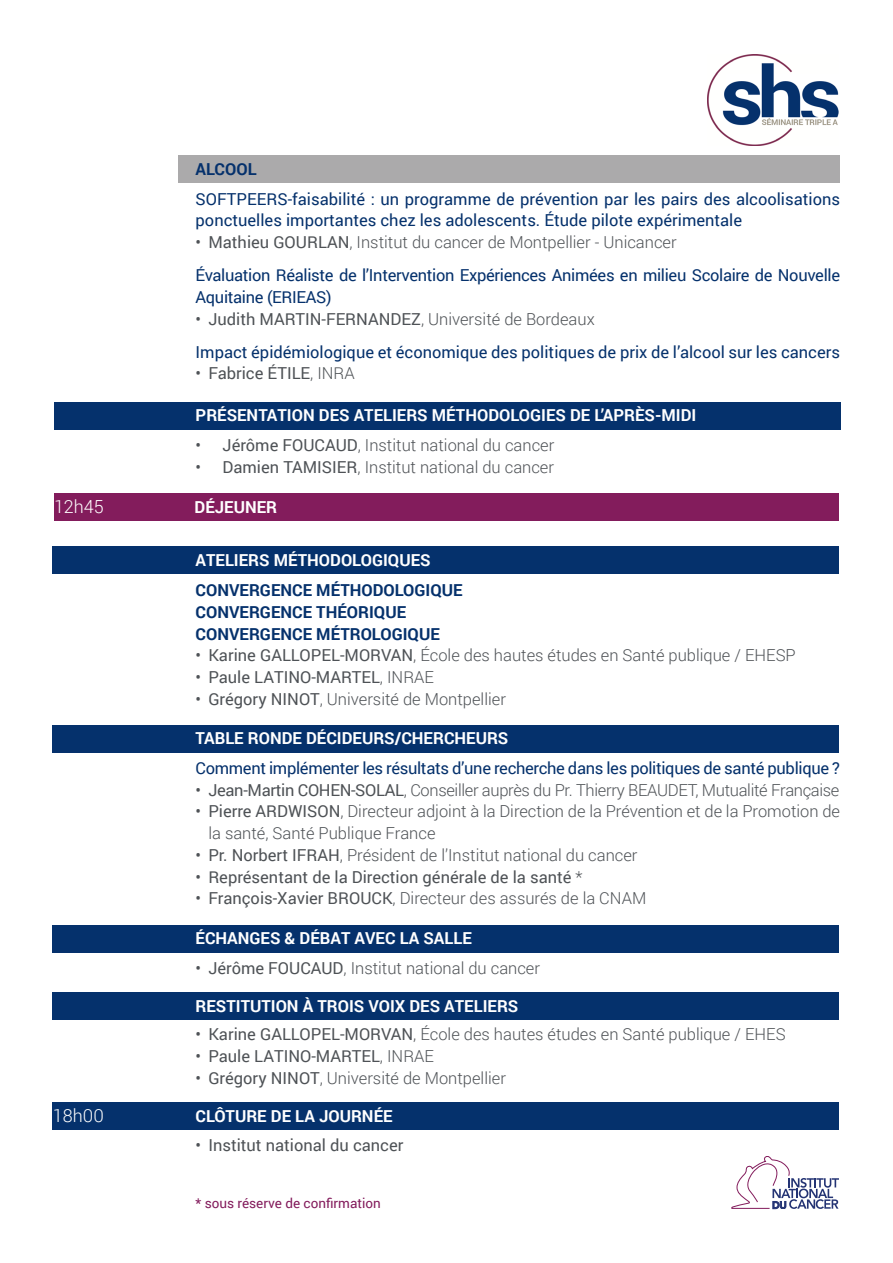
<style>
.page{position:relative;width:893px;height:1263px;background:#fff}
.page>*{position:absolute;margin:0;border:0;box-sizing:border-box;transform-origin:0 0}
.t1{font:300 18px "Roboto";color:#fff}
.t2{font:300 16.5px/21.8px "Roboto";color:#4e5256}
.t3{font:16.5px/21.8px "Roboto";color:#05316c}
.t4{font:700 16.5px "Roboto";color:#fff}
.t5{font:16.5px "Roboto";color:#4e5256}
.t6{font:16.5px/21.8px "Roboto";letter-spacing:-.02em;color:#05316c}
.t7{font:300 16.5px "Roboto";letter-spacing:-.02em;color:#4e5256}
.t8{font:700 16.5px "Roboto";color:#05316c}
.t9{font:13.5px "Roboto";color:#831c5c}
.s1{font-weight:400}
.s2{font-weight:300}
</style>
<div class="page">
<div style="left:179px;top:155px;width:661px;height:28px;background:#abaaab"></div>
<div style="left:54px;top:402px;width:786px;height:27px;background:#05316c"></div>
<div style="left:53px;top:1102px;width:786px;height:28px;background:#05316c"></div>
<div style="left:53px;top:992px;width:786px;height:27px;background:#05316c"></div>
<img style="left:708px;top:54px;width:131px;height:92px">
<div style="left:54px;top:493px;width:785px;height:28px;background:#831c5c"></div>
<div style="left:53px;top:546px;width:786px;height:28px;background:#05316c"></div>
<div style="left:53px;top:725px;width:786px;height:28px;background:#05316c"></div>
<div style="left:53px;top:925px;width:786px;height:27px;background:#05316c"></div>
<svg style="left:731px;top:1156px;width:108px;height:53px"></svg>
<p class="t8" style="left:196px;top:157px;width:63px">ALCOOL</p>
<p class="t3" style="left:196px;top:187px;width:646px">SOFTPEERS-faisabilité : un programme de prévention par les pairs des alcoolisations ponctuelles importantes chez les adolescents. Étude pilote expérimentale</p>
<p class="t2" style="left:196px;top:231px;width:483px"><span class="s1">• Mathieu GOURLAN</span>, Institut du cancer de Montpellier - Unicancer</p>
<p class="t6" style="left:196px;top:264px;width:646px">Évaluation Réaliste de l’Intervention Expériences Animées en milieu Scolaire de Nouvelle<br>Aquitaine (ERIEAS)</p>
<p class="t5" style="left:196px;top:307px;width:401px">• Judith MARTIN-FERNANDEZ<span class="s2">, Université de Bordeaux</span></p>
<p class="t3" style="left:196px;top:340px;width:646px">Impact épidémiologique et économique des politiques de prix de l’alcool sur les cancers</p>
<p class="t5" style="left:196px;top:362px;width:161px">• Fabrice ÉTILE<span class="s2">, INRA</span></p>
<p class="t4" style="left:196px;top:404px;width:502px">PRÉSENTATION DES ATELIERS MÉTHODOLOGIES DE L’APRÈS-MIDI</p>
<p class="t2" style="left:196px;top:434px;width:360px"><span class="s1">• Jérôme FOUCAUD</span>, Institut national du cancer</p>
<p class="t2" style="left:196px;top:456px;width:360px"><span class="s1">• Damien TAMISIER</span>, Institut national du cancer</p>
<p class="t1" style="left:54px;top:494px;width:51px">12h45</p>
<p class="t4" style="left:195px;top:495px;width:84px">DÉJEUNER</p>
<p class="t4" style="left:196px;top:548px;width:237px">ATELIERS MÉTHODOLOGIQUES</p>
<p class="t8" style="left:196px;top:579px;width:269px">CONVERGENCE MÉTHODOLOGIQUE</p>
<p class="t8" style="left:196px;top:600px;width:212px">CONVERGENCE THÉORIQUE</p>
<p class="t8" style="left:196px;top:622px;width:246px">CONVERGENCE MÉTROLOGIQUE</p>
<p class="t2" style="left:196px;top:644px;width:602px"><span class="s1">• Karine GALLOPEL-MORVAN</span>, École des hautes études en Santé publique / EHESP</p>
<p class="t5" style="left:196px;top:666px;width:240px">• Paule LATINO-MARTEL<span class="s2">, INRAE</span></p>
<p class="t2" style="left:196px;top:688px;width:312px"><span class="s1">• Grégory NINOT</span>, Université de Montpellier</p>
<p class="t4" style="left:196px;top:727px;width:314px">TABLE RONDE DÉCIDEURS/CHERCHEURS</p>
<p class="t6" style="left:196px;top:756px;width:646px">Comment implémenter les résultats d’une recherche dans les politiques de santé publique ?</p>
<p class="t7" style="left:196px;top:778px;width:645px"><span class="s1">• Jean-Martin COHEN-SOLAL</span>, Conseiller auprès du Pr. Thierry BEAUDET, Mutualité Française</p>
<p class="t2" style="left:208px;top:800px;width:633px;text-indent:-13px"><span class="s1">• Pierre ARDWISON</span>, Directeur adjoint à la Direction de la Prévention et de la Promotion de la santé, Santé Publique France</p>
<p class="t2" style="left:196px;top:844px;width:443px"><span class="s1">• Pr. Norbert IFRAH</span>, Président de l’Institut national du cancer</p>
<p class="t5" style="left:196px;top:865px;width:388px">• Représentant de la Direction générale de la santé <span class="s2">*</span></p>
<p class="t2" style="left:196px;top:887px;width:452px"><span class="s1">• François-Xavier BROUCK</span>, Directeur des assurés de la CNAM</p>
<p class="t4" style="left:196px;top:927px;width:278px">ÉCHANGES &amp; DÉBAT AVEC LA SALLE</p>
<p class="t2" style="left:196px;top:957px;width:346px"><span class="s1">• Jérôme FOUCAUD</span>, Institut national du cancer</p>
<p class="t4" style="left:196px;top:994px;width:324px">RESTITUTION À TROIS VOIX DES ATELIERS</p>
<p class="t2" style="left:196px;top:1023px;width:591px"><span class="s1">• Karine GALLOPEL-MORVAN</span>, École des hautes études en Santé publique / EHES</p>
<p class="t5" style="left:196px;top:1044px;width:240px">• Paule LATINO-MARTEL<span class="s2">, INRAE</span></p>
<p class="t2" style="left:196px;top:1066px;width:312px"><span class="s1">• Grégory NINOT</span>, Université de Montpellier</p>
<p class="t1" style="left:53px;top:1103px;width:52px">18h00</p>
<p class="t4" style="left:196px;top:1104px;width:198px">CLÔTURE DE LA JOURNÉE</p>
<p class="t5" style="left:196px;top:1134px;width:209px">• Institut national du cancer</p>
<p class="t9" style="left:196px;top:1194px;width:187px">* sous réserve de confirmation</p>
</div>
